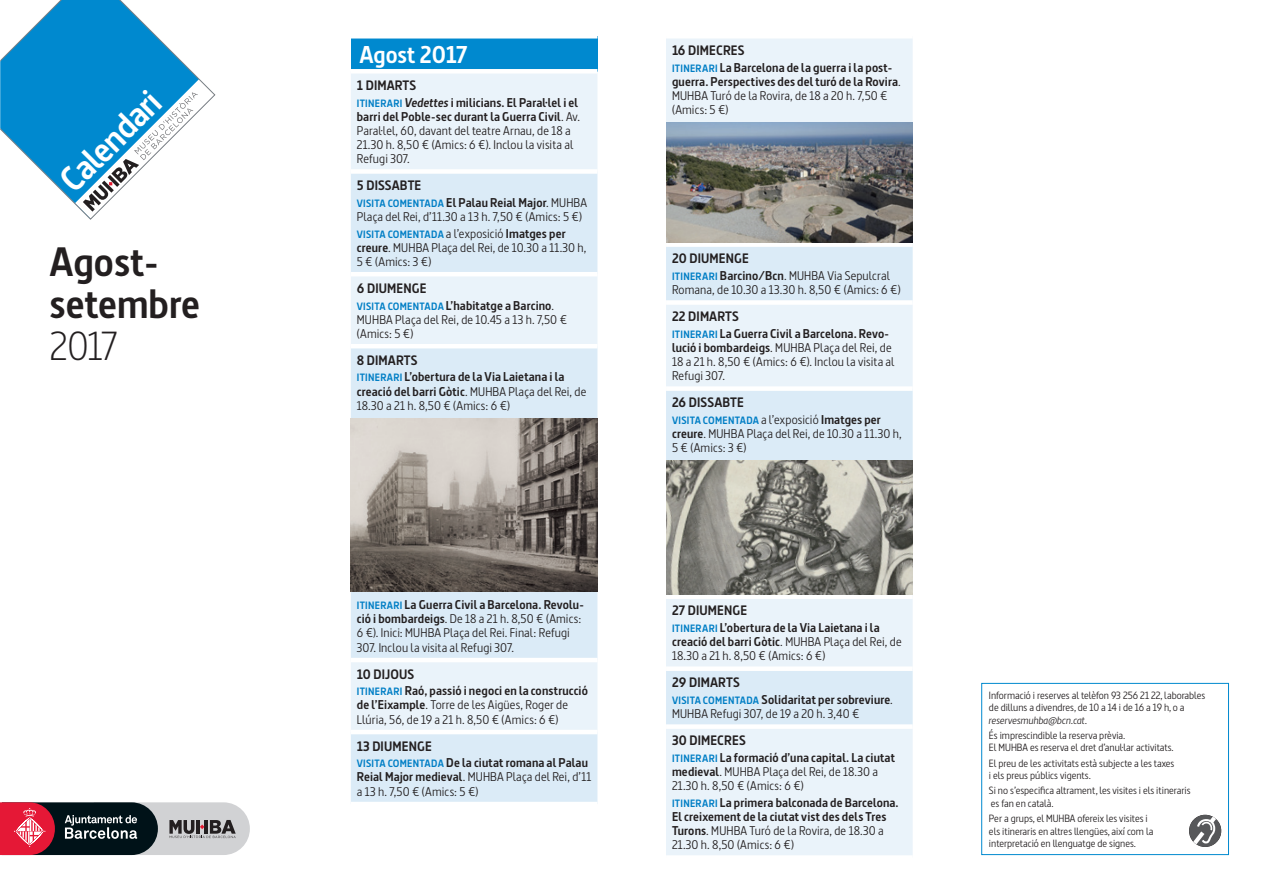
<style>
.page{position:relative;width:1263px;height:893px;background:#fff}
.page>*{position:absolute;margin:0;border:0;box-sizing:border-box;transform-origin:0 0}
.t1{font:700 40.5px/42px "Barna";color:#231f20}
.t2{font:700 34.8px "Barna";color:#fff}
.MES_FILETS{font:700 24px "Barna";color:#fff}
.DIA{font:700 13.5px "Barna";letter-spacing:.01em;color:#231f20}
.TEXT{font:12.6px/14.1px "Barna";letter-spacing:.01em;color:#231f20}
.TEXT-2{font:700 12.6px/14.1px "Barna";letter-spacing:.01em;color:#231f20}
.DORS2{font:10.5px/12.6px "Barna";color:#231f20}
.TEXT-3{font:700 10.5px "Barna";letter-spacing:.025em;color:#007ec5}
.s1{font-weight:300}
.s2{font-weight:700;font-size:10.5px;color:#007ec5}
.s3{font-weight:700;font-style:italic}
.s4{font-weight:700}
.s5{font-weight:400;font-size:12.6px;color:#231f20}
.s6{font-size:12.6px;color:#231f20}
.s7{font-size:10.5px;color:#007ec5}
.s8{font-weight:400}
.s9{font-style:italic}
</style>
<div class="page">
<div style="left:351px;top:36px;width:246px;height:35px;background:#0089cf"></div>
<div style="left:351px;top:74px;width:246px;height:95px;background:#eaf3fa"></div>
<svg style="left:351px;top:174px;width:246px;height:628px;background:#dfedf7"></svg>
<div style="left:351px;top:34px;width:246px;height:5px;background:#fff"></div>
<div style="left:351px;top:69px;width:246px;height:5px;background:#fff"></div>
<hr style="left:351px;top:272px;width:246px;height:4px;background:#fff">
<hr style="left:351px;top:344px;width:246px;height:4px;background:#fff">
<hr style="left:351px;top:658px;width:246px;height:4px;background:#fff">
<hr style="left:351px;top:730px;width:246px;height:4px;background:#fff">
<img style="left:351px;top:418px;width:246px;height:173px">
<div style="left:666px;top:39px;width:247px;height:816px;background:#eaf3fa"></div>
<svg style="left:666px;top:247px;width:247px;height:477px;background:#e1eef8"></svg>
<div style="left:666px;top:594px;width:247px;height:5px;background:#fff"></div>
<div style="left:666px;top:666px;width:247px;height:5px;background:#fff"></div>
<div style="left:666px;top:724px;width:247px;height:5px;background:#fff"></div>
<div style="left:666px;top:242px;width:247px;height:5px;background:#fff"></div>
<div style="left:666px;top:300px;width:247px;height:5px;background:#fff"></div>
<div style="left:666px;top:386px;width:247px;height:5px;background:#fff"></div>
<img style="left:666px;top:122px;width:247px;height:120px">
<img style="left:666px;top:461px;width:247px;height:133px">
<svg style="left:0;top:802px;width:250px;height:53px;background:#84676f"></svg>
<svg style="left:0;top:0;width:216px;height:220px"></svg>
<div style="left:981px;top:683px;width:248px;height:172px;border:1px solid #0089cf"></div>
<svg style="left:1190px;top:815px;width:31px;height:32px"></svg>
<p class="t2" style="left:51px;top:171px;width:128px;rotate:-45deg">Calendari</p>
<p class="t1" style="left:49px;top:241px;width:152px">Agost&shy;setembre<br><span class="s1">2017</span></p>
<p class="MES_FILETS" style="left:359px;top:40px;width:110px">Agost 2017</p>
<p class="DIA" style="left:357px;top:77px;width:61px">1 DIMARTS</p>
<p class="TEXT" style="left:357px;top:95px;width:225px"><span class="s2">ITINERARI</span> <span class="s3">Vedettes</span> <span class="s4">i milicians. El Paral·lel i el barri del Poble-sec durant la Guerra Civil</span>. Av.<br>Paral·lel, 60, davant del teatre Arnau, de 18 a 21.30 h. 8,50 € (Amics: 6 €). Inclou la visita al Refugi 307.</p>
<p class="DIA" style="left:357px;top:177px;width:66px">5 DISSABTE</p>
<p class="TEXT" style="left:357px;top:195px;width:232px"><span class="s2">VISITA COMENTADA</span> <span class="s4">El Palau Reial Major</span>. MUHBA<br>Plaça del Rei, d’11.30 a 13 h. 7,50 € (Amics: 5 €)</p>
<p class="TEXT-3" style="left:357px;top:228px;width:210px">VISITA COMENTADA <span class="s5">a l’exposició</span> <span class="s6">Imatges per</span></p>
<p class="TEXT" style="left:357px;top:240px;width:231px"><span class="s4">creure</span>. MUHBA Plaça del Rei, de 10.30 a 11.30 h,<br>5 € (Amics: 3 €)</p>
<p class="DIA" style="left:357px;top:280px;width:71px">6 DIUMENGE</p>
<p class="TEXT" style="left:357px;top:298px;width:212px"><span class="s2">VISITA COMENTADA</span> <span class="s4">L’habitatge a Barcino</span>.<br>MUHBA Plaça del Rei, de 10.45 a 13 h. 7,50 € (Amics: 5 €)</p>
<p class="DIA" style="left:357px;top:352px;width:62px">8 DIMARTS</p>
<p class="TEXT-2" style="left:357px;top:370px;width:231px"><span class="s7">ITINERARI</span> L’obertura de la Via Laietana i la creació del barri Gòtic<span class="s8">. MUHBA Plaça del Rei, de<br>18.30 a 21 h. 8,50 € (Amics: 6 €)</span></p>
<p class="TEXT" style="left:357px;top:598px;width:229px"><span class="s2">ITINERARI</span> <span class="s4">La Guerra Civil a Barcelona. Revolu&shy;ció i bombardeigs</span>. De 18 a 21 h. 8,50 € (Amics:<br>6 €). Inici: MUHBA Plaça del Rei. Final: Refugi 307. Inclou la visita al Refugi 307.</p>
<p class="DIA" style="left:357px;top:666px;width:59px">10 DIJOUS</p>
<p class="TEXT" style="left:357px;top:684px;width:233px"><span class="s2">ITINERARI</span> <span class="s4">Raó, passió i negoci en la construcció de l’Eixample</span>. Torre de les Aigües, Roger de<br>Llúria, 56, de 19 a 21 h. 8,50 € (Amics: 6 €)</p>
<p class="DIA" style="left:357px;top:738px;width:76px">13 DIUMENGE</p>
<p class="TEXT" style="left:357px;top:756px;width:236px"><span class="s2">VISITA COMENTADA</span> <span class="s4">De la ciutat romana al Palau<br>Reial Major medieval</span>. MUHBA Plaça del Rei, d’11 a 13 h. 7,50 € (Amics: 5 €)</p>
<p class="DIA" style="left:672px;top:42px;width:74px">16 DIMECRES</p>
<p class="TEXT-2" style="left:672px;top:60px;width:230px"><span class="s7">ITINERARI</span> La Barcelona de la guerra i la post&shy;guerra. Perspectives des del turó de la Rovira<span class="s8">.<br>MUHBA Turó de la Rovira, de 18 a 20 h. 7,50 € (Amics: 5 €)</span></p>
<p class="DIA" style="left:672px;top:250px;width:78px">20 DIUMENGE</p>
<p class="TEXT" style="left:672px;top:268px;width:230px"><span class="s2">ITINERARI</span> <span class="s4">Barcino/Bcn</span>. MUHBA Via Sepulcral<br>Romana, de 10.30 a 13.30 h. 8,50 € (Amics: 6 €)</p>
<p class="DIA" style="left:672px;top:308px;width:68px">22 DIMARTS</p>
<p class="TEXT" style="left:672px;top:326px;width:224px"><span class="s2">ITINERARI</span> <span class="s4">La Guerra Civil a Barcelona. Revo&shy;lució i bombardeigs</span>. MUHBA Plaça del Rei, de 18 a 21 h. 8,50 € (Amics: 6 €). Inclou la visita al Refugi 307.</p>
<p class="DIA" style="left:672px;top:394px;width:73px">26 DISSABTE</p>
<p class="TEXT-3" style="left:672px;top:414px;width:210px">VISITA COMENTADA <span class="s5">a l’exposició</span> <span class="s6">Imatges per</span></p>
<p class="TEXT" style="left:672px;top:427px;width:231px"><span class="s4">creure</span>. MUHBA Plaça del Rei, de 10.30 a 11.30 h,<br>5 € (Amics: 3 €)</p>
<p class="DIA" style="left:672px;top:602px;width:77px">27 DIUMENGE</p>
<p class="TEXT-2" style="left:672px;top:621px;width:231px"><span class="s7">ITINERARI</span> L’obertura de la Via Laietana i la creació del barri Gòtic<span class="s8">. MUHBA Plaça del Rei, de<br>18.30 a 21 h. 8,50 € (Amics: 6 €)</span></p>
<p class="DIA" style="left:672px;top:674px;width:69px">29 DIMARTS</p>
<p class="TEXT" style="left:672px;top:693px;width:222px"><span class="s2">VISITA COMENTADA</span> <span class="s4">Solidaritat per sobreviure</span>.<br>MUHBA Refugi 307, de 19 a 20 h. 3,40 €</p>
<p class="DIA" style="left:672px;top:732px;width:75px">30 DIMECRES</p>
<p class="TEXT" style="left:672px;top:750px;width:225px"><span class="s2">ITINERARI</span> <span class="s4">La formació d’una capital. La ciutat medieval</span>. MUHBA Plaça del Rei, de 18.30 a<br>21.30 h. 8,50 € (Amics: 6 €)</p>
<p class="TEXT-2" style="left:672px;top:795px;width:228px"><span class="s7">ITINERARI</span> La primera balconada de Barcelona.<br>El creixement de la ciutat vist des dels Tres Turons<span class="s8">. MUHBA Turó de la Rovira, de 18.30 a 21.30 h. 8,50 (Amics: 6 €)</span></p>
<p class="DORS2" style="left:989px;top:689px;width:218px">Informació i reserves al telèfon 93 256 21 22, laborables de dilluns a divendres, de 10 a 14 i de 16 a 19 h, o a <span class="s9">reservesmuhba@bcn.cat.</span></p>
<p class="DORS2" style="left:989px;top:729px;width:186px">És imprescindible la reserva prèvia.<br>El MUHBA es reserva el dret d’anul·lar activitats.</p>
<p class="DORS2" style="left:989px;top:757px;width:187px">El preu de les activitats està subjecte a les taxes i els preus públics vigents.</p>
<p class="DORS2" style="left:989px;top:784px;width:203px">Si no s’especifica altrament, les visites i els itineraris es fan en català.</p>
<p class="DORS2" style="left:989px;top:812px;width:166px">Per a grups, el MUHBA ofereix les visites i els itineraris en altres llengües, així com la interpretació en llenguatge de signes.</p>
</div>
